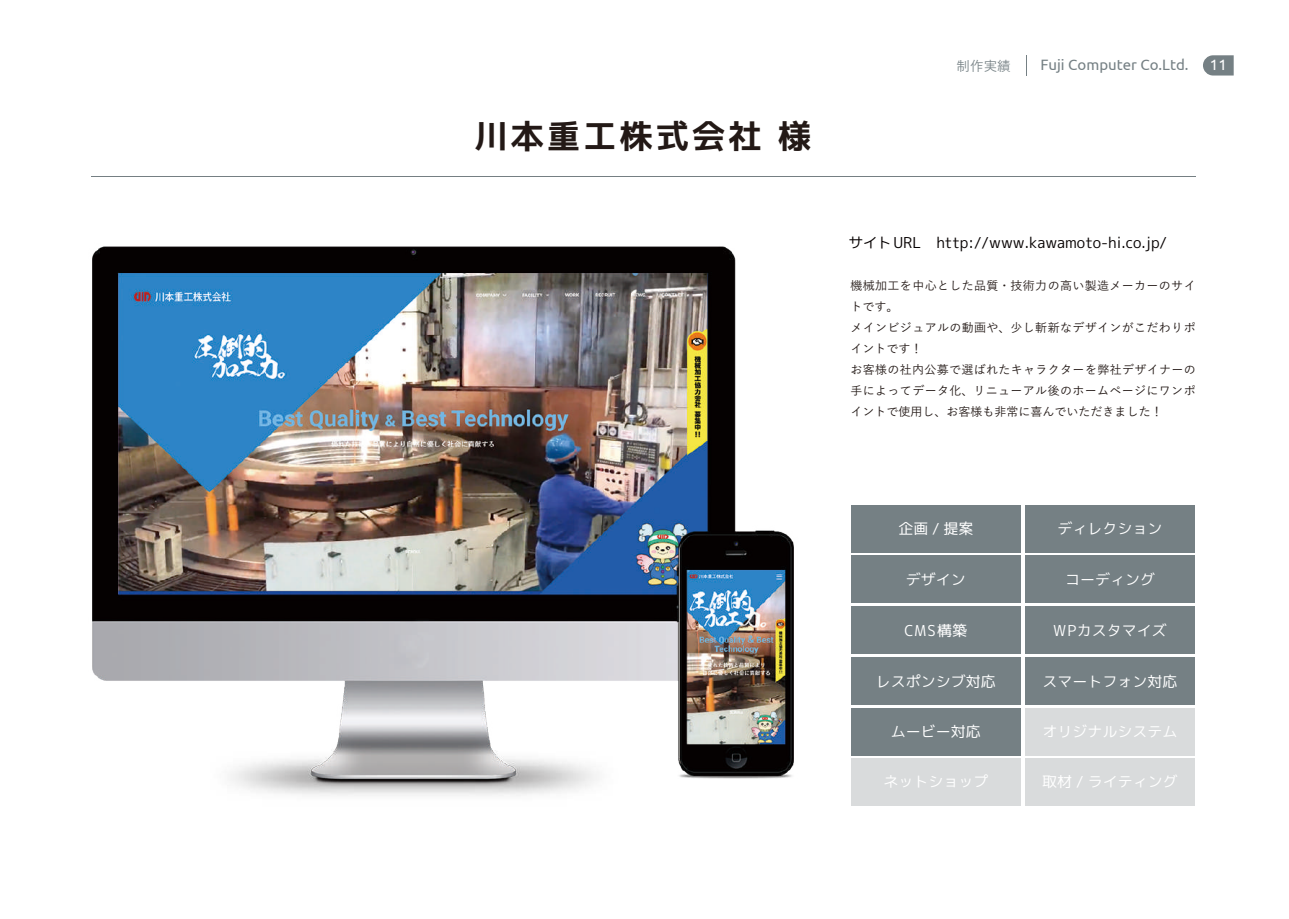
<style>
.page{position:relative;width:1289px;height:919px;background:#fff}
.page>*{position:absolute;margin:0;border:0;box-sizing:border-box;transform-origin:0 0}
.t1{font:700 33px "Mplus 1 p";letter-spacing:.1em;color:#231916}
.t2{font:15px "mplus 2 c regular";color:#fff}
.t3{font:15px "mplus 2 c regular";color:#060101}
.t4{font:15px "Ubuntu";color:#758084}
.t5{font:15px "Ubuntu";color:#fff}
.t6{font:500 13.5px "Yu Go";color:#758084}
.t7{font:500 12px/21px "Yu Go";letter-spacing:.03em;color:#231916}
</style>
<div class="page">
<svg style="left:1203px;top:55px;width:30px;height:20px"></svg>
<hr style="left:637px;top:176px;width:558px;height:1px;background:#757f83">
<div style="left:851px;top:505px;width:169px;height:47px;background:#758084"></div>
<div style="left:1025px;top:505px;width:169px;height:47px;background:#758084"></div>
<div style="left:851px;top:556px;width:169px;height:47px;background:#758084"></div>
<div style="left:1025px;top:556px;width:169px;height:47px;background:#758084"></div>
<div style="left:851px;top:606px;width:169px;height:47px;background:#758084"></div>
<div style="left:1025px;top:606px;width:169px;height:47px;background:#758084"></div>
<div style="left:851px;top:657px;width:169px;height:47px;background:#758084"></div>
<div style="left:1025px;top:657px;width:169px;height:47px;background:#758084"></div>
<div style="left:851px;top:708px;width:169px;height:47px;background:#758084"></div>
<div style="left:1025px;top:708px;width:169px;height:47px;background:#d9dbdc"></div>
<div style="left:851px;top:758px;width:169px;height:47px;background:#d9dbdc"></div>
<div style="left:1025px;top:758px;width:169px;height:47px;background:#d9dbdc"></div>
<img style="left:91px;top:176px;width:808px;height:630px">
<h1 class="t1" style="left:474px;top:113px;width:338px">川本重工株式会社 様</h1>
<p class="t6" style="left:956px;top:53px;width:55px">制作実績</p>
<p class="t4" style="left:1040px;top:56px;width:150px">Fuji Computer Co.Ltd.</p>
<p class="t5" style="left:1209px;top:56px;width:18px">11</p>
<p class="t3" style="left:848px;top:232px;width:320px">サイトURL　http://www.kawamoto-hi.co.jp/</p>
<p class="t7" style="left:850px;top:274px;width:347px">機械加工を中心とした品質・技術力の高い製造メーカーのサイトです。<br>メインビジュアルの動画や、少し斬新なデザインがこだわりポイントです！<br>お客様の社内公募で選ばれたキャラクターを弊社デザイナーの手によってデータ化、リニューアル後のホームページにワンポイントで使用し、お客様も非常に喜んでいただきました！</p>
<p class="t2" style="left:898px;top:518px;width:77px">企画 / 提案</p>
<p class="t2" style="left:1057px;top:518px;width:106px">ディレクション</p>
<p class="t2" style="left:905px;top:568px;width:61px">デザイン</p>
<p class="t2" style="left:1065px;top:568px;width:91px">コーディング</p>
<p class="t2" style="left:904px;top:620px;width:64px">CMS構築</p>
<p class="t2" style="left:1053px;top:620px;width:115px">WPカスタマイズ</p>
<p class="t2" style="left:875px;top:670px;width:121px">レスポンシブ対応</p>
<p class="t2" style="left:1042px;top:670px;width:136px">スマートフォン対応</p>
<p class="t2" style="left:890px;top:720px;width:91px">ムービー対応</p>
<p class="t2" style="left:1042px;top:720px;width:136px">オリジナルシステム</p>
<p class="t2" style="left:883px;top:770px;width:106px">ネットショップ</p>
<p class="t2" style="left:1042px;top:770px;width:137px">取材 / ライティング</p>
</div>
